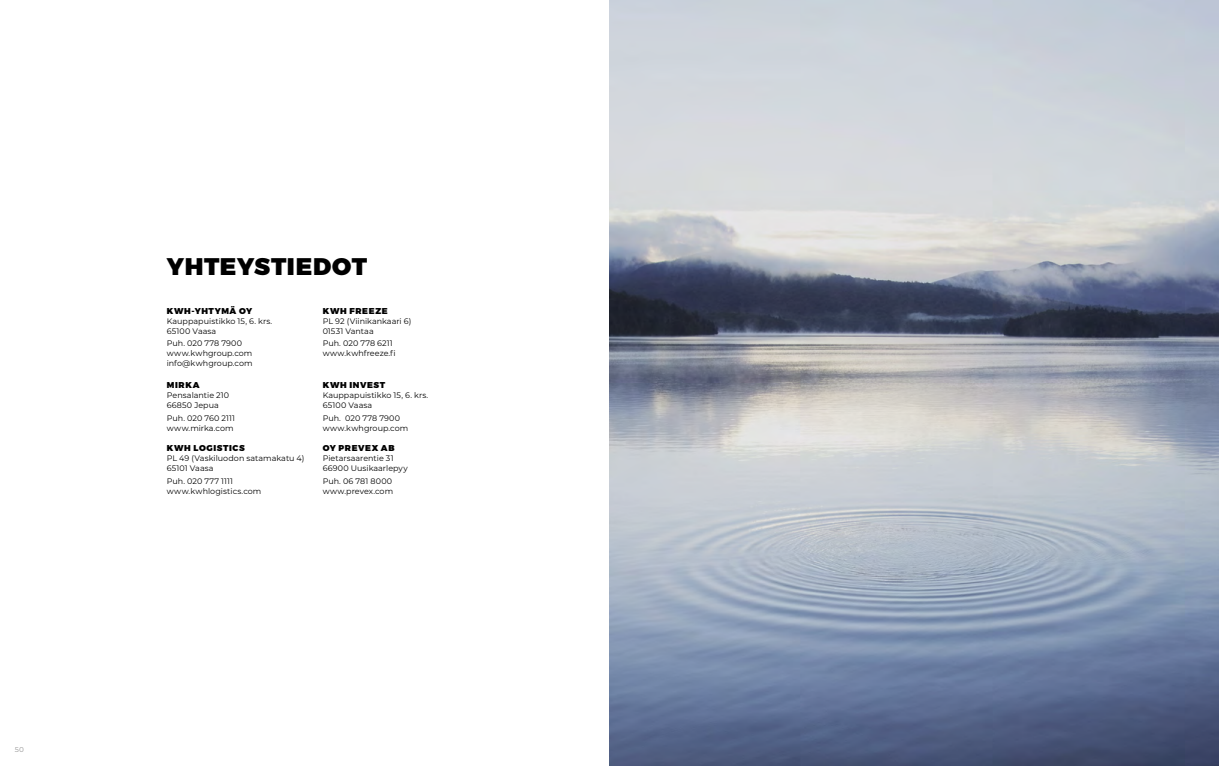
<style>
.page{position:relative;width:1219px;height:766px;background:#fff}
.page>*{position:absolute;margin:0;border:0;box-sizing:border-box;transform-origin:0 0}
.t1{font:900 24px "Montserrat";letter-spacing:.025em;color:#000}
.t2{font:900 8.5px "Montserrat";letter-spacing:.07em;color:#000}
.t3{font:8px/10px "Montserrat";letter-spacing:.005em;color:#000}
.t4{font:7px "Montserrat";color:#939393}
</style>
<div class="page">
<img style="left:609px;top:0;width:610px;height:765px">
<p class="t4" style="left:15px;top:744px;width:11px">50</p>
<h1 class="t1" style="left:167px;top:251px;width:202px">YHTEYSTIEDOT</h1>
<p class="t2" style="left:167px;top:305px;width:87px">KWH-YHTYMÄ OY</p>
<p class="t3" style="left:167px;top:315px;width:107px">Kauppapuistikko 15, 6. krs.<br>65100 Vaasa</p>
<p class="t3" style="left:167px;top:338px;width:87px">Puh. 020 778 7900 www.kwhgroup.com info@kwhgroup.com</p>
<p class="t2" style="left:167px;top:380px;width:34px">MIRKA</p>
<p class="t3" style="left:167px;top:390px;width:64px">Pensalantie 210<br>66850 Jepua</p>
<p class="t3" style="left:167px;top:413px;width:70px">Puh. 020 760 2111 www.mirka.com</p>
<p class="t2" style="left:167px;top:443px;width:79px">KWH LOGISTICS</p>
<p class="t3" style="left:167px;top:453px;width:139px">PL 49 (Vaskiluodon satamakatu 4)<br>65101 Vaasa</p>
<p class="t3" style="left:167px;top:476px;width:96px">Puh. 020 777 1111 www.kwhlogistics.com</p>
<p class="t2" style="left:323px;top:305px;width:67px">KWH FREEZE</p>
<p class="t3" style="left:323px;top:315px;width:90px">PL 92 (Viinikankaari 6)<br>01531 Vantaa</p>
<p class="t3" style="left:323px;top:338px;width:75px">Puh. 020 778 6211 www.kwhfreeze.fi</p>
<p class="t2" style="left:323px;top:380px;width:64px">KWH INVEST</p>
<p class="t3" style="left:323px;top:390px;width:107px">Kauppapuistikko 15, 6. krs.<br>65100 Vaasa</p>
<p class="t3" style="left:323px;top:413px;width:87px">Puh. 020 778 7900 www.kwhgroup.com</p>
<p class="t2" style="left:323px;top:443px;width:73px">OY PREVEX AB</p>
<p class="t3" style="left:323px;top:453px;width:87px">Pietarsaarentie 31<br>66900 Uusikaarlepyy</p>
<p class="t3" style="left:323px;top:476px;width:72px">Puh. 06 781 8000 www.prevex.com</p>
</div>
